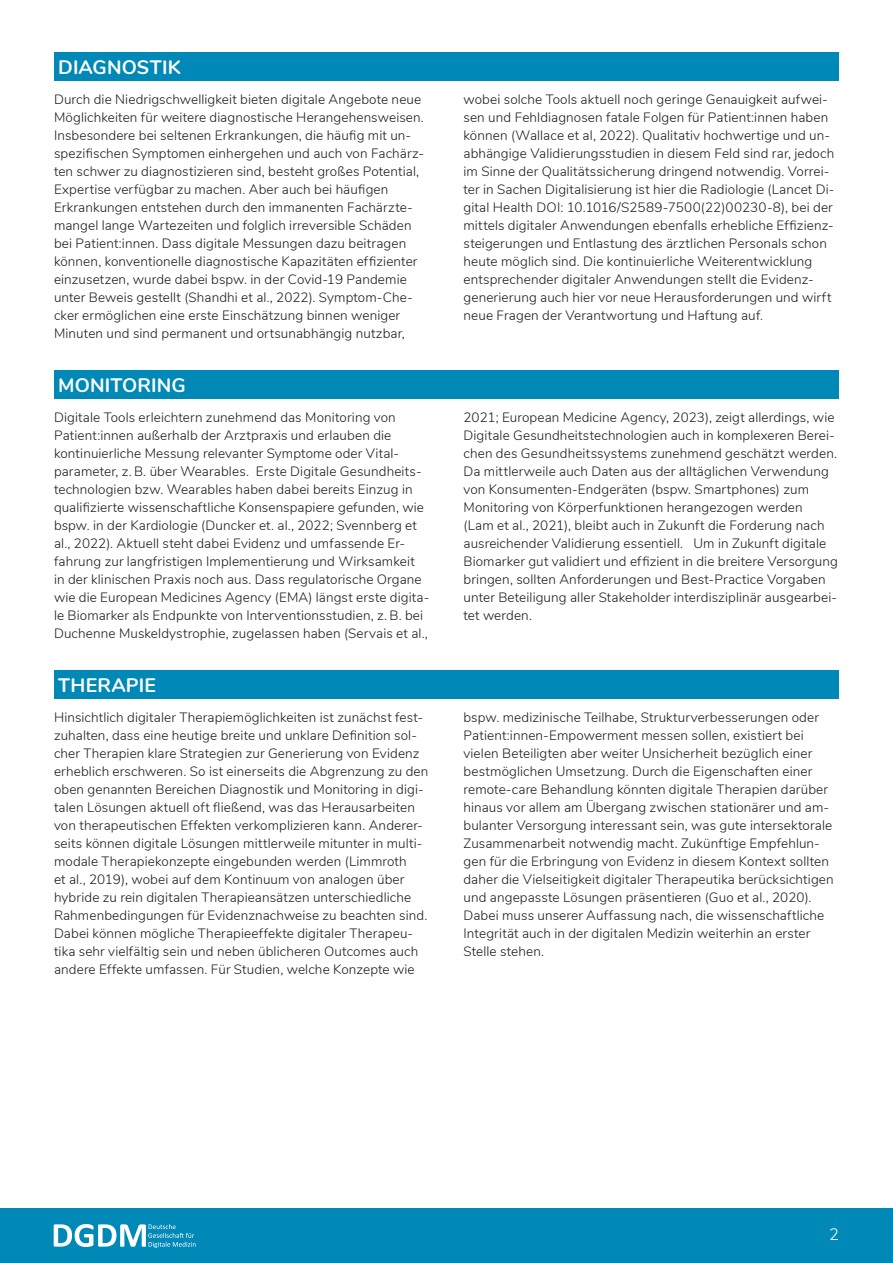
<style>
.page{position:relative;width:893px;height:1263px;background:#fff}
.page>*{position:absolute;margin:0;border:0;box-sizing:border-box;transform-origin:0 0}
.t1{font:700 19.5px "Nunito";letter-spacing:.005em;color:#fff}
.t2{font:300 16.5px "Nunito";color:#fff}
.t3{font:300 13.5px/18px "Nunito";letter-spacing:.01em;color:#1d1d1b}
</style>
<div class="page">
<div style="left:54px;top:52px;width:785px;height:29px;background:#0088b7"></div>
<div style="left:54px;top:370px;width:785px;height:29px;background:#0088b7"></div>
<div style="left:54px;top:670px;width:785px;height:28px;background:#0088b7"></div>
<div style="left:0;top:1209px;width:893px;height:54px;background:#0088b7"></div>
<svg style="left:54px;top:1224px;width:142px;height:24px"></svg>
<h1 class="t1" style="left:58px;top:53px;width:124px">DIAGNOSTIK</h1>
<p class="t3" style="left:54px;top:90px;width:372px">Durch die Niedrigschwelligkeit bieten digitale Angebote neue Möglichkeiten für weitere diagnostische Herangehensweisen.<br>Insbesondere bei seltenen Erkrankungen, die häufig mit un&shy;spezifischen Symptomen einhergehen und auch von Fachärz&shy;ten schwer zu diagnostizieren sind, besteht großes Potential, Expertise verfügbar zu machen. Aber auch bei häufigen Erkrankungen entstehen durch den immanenten Fachärzte&shy;mangel lange Wartezeiten und folglich irreversible Schäden bei Patient:innen. Dass digitale Messungen dazu beitragen können, konventionelle diagnostische Kapazitäten effizienter einzusetzen, wurde dabei bspw. in der Covid-19 Pandemie unter Beweis gestellt (Shandhi et al., 2022). Symptom-Che&shy;cker ermöglichen eine erste Einschätzung binnen weniger Minuten und sind permanent und ortsunabhängig nutzbar,</p>
<p class="t3" style="left:463px;top:90px;width:373px">wobei solche Tools aktuell noch geringe Genauigkeit aufwei&shy;sen und Fehldiagnosen fatale Folgen für Patient:innen haben können (Wallace et al, 2022). Qualitativ hochwertige und un&shy;abhängige Validierungsstudien in diesem Feld sind rar, jedoch im Sinne der Qualitätssicherung dringend notwendig. Vorrei&shy;ter in Sachen Digitalisierung ist hier die Radiologie (Lancet Di&shy;gital Health DOI: 10.1016/S2589-7500(22)00230-8), bei der mittels digitaler Anwendungen ebenfalls erhebliche Effizienz&shy;steigerungen und Entlastung des ärztlichen Personals schon heute möglich sind. Die kontinuierliche Weiterentwicklung entsprechender digitaler Anwendungen stellt die Evidenz&shy;generierung auch hier vor neue Herausforderungen und wirft neue Fragen der Verantwortung und Haftung auf.</p>
<h1 class="t1" style="left:58px;top:370px;width:129px">MONITORING</h1>
<p class="t3" style="left:54px;top:408px;width:377px">Digitale Tools erleichtern zunehmend das Monitoring von Patient:innen außerhalb der Arztpraxis und erlauben die kontinuierliche Messung relevanter Symptome oder Vital&shy;parameter, z. B. über Wearables. Erste Digitale Gesundheits&shy;technologien bzw. Wearables haben dabei bereits Einzug in qualifizierte wissenschaftliche Konsenspapiere gefunden, wie bspw. in der Kardiologie (Duncker et. al., 2022; Svennberg et al., 2022). Aktuell steht dabei Evidenz und umfassende Er&shy;fahrung zur langfristigen Implementierung und Wirksamkeit<br>in der klinischen Praxis noch aus. Dass regulatorische Organe wie die European Medicines Agency (EMA) längst erste digita&shy;le Biomarker als Endpunkte von Interventionsstudien, z. B. bei Duchenne Muskeldystrophie, zugelassen haben (Servais et al.,</p>
<p class="t3" style="left:463px;top:408px;width:376px">2021; European Medicine Agency, 2023), zeigt allerdings, wie Digitale Gesundheitstechnologien auch in komplexeren Berei&shy;chen des Gesundheitssystems zunehmend geschätzt werden.<br>Da mittlerweile auch Daten aus der alltäglichen Verwendung von Konsumenten-Endgeräten (bspw. Smartphones) zum Monitoring von Körperfunktionen herangezogen werden<br>(Lam et al., 2021), bleibt auch in Zukunft die Forderung nach ausreichender Validierung essentiell. Um in Zukunft digitale Biomarker gut validiert und effizient in die breitere Versorgung bringen, sollten Anforderungen und Best-Practice Vorgaben unter Beteiligung aller Stakeholder interdisziplinär ausgearbei&shy;tet werden.</p>
<h1 class="t1" style="left:58px;top:670px;width:99px">THERAPIE</h1>
<p class="t3" style="left:54px;top:708px;width:376px">Hinsichtlich digitaler Therapiemöglichkeiten ist zunächst fest&shy;zuhalten, dass eine heutige breite und unklare Definition sol&shy;cher Therapien klare Strategien zur Generierung von Evidenz erheblich erschweren. So ist einerseits die Abgrenzung zu den oben genannten Bereichen Diagnostik und Monitoring in digi&shy;talen Lösungen aktuell oft fließend, was das Herausarbeiten von therapeutischen Effekten verkomplizieren kann. Anderer&shy;seits können digitale Lösungen mittlerweile mitunter in multi&shy;modale Therapiekonzepte eingebunden werden (Limmroth<br>et al., 2019), wobei auf dem Kontinuum von analogen über hybride zu rein digitalen Therapieansätzen unterschiedliche Rahmenbedingungen für Evidenznachweise zu beachten sind.<br>Dabei können mögliche Therapieeffekte digitaler Therapeu&shy;tika sehr vielfältig sein und neben üblicheren Outcomes auch andere Effekte umfassen. Für Studien, welche Konzepte wie</p>
<p class="t3" style="left:463px;top:708px;width:372px">bspw. medizinische Teilhabe, Strukturverbesserungen oder Patient:innen-Empowerment messen sollen, existiert bei vielen Beteiligten aber weiter Unsicherheit bezüglich einer bestmöglichen Umsetzung. Durch die Eigenschaften einer remote-care Behandlung könnten digitale Therapien darüber hinaus vor allem am Übergang zwischen stationärer und am&shy;bulanter Versorgung interessant sein, was gute intersektorale Zusammenarbeit notwendig macht. Zukünftige Empfehlun&shy;gen für die Erbringung von Evidenz in diesem Kontext sollten daher die Vielseitigkeit digitaler Therapeutika berücksichtigen und angepasste Lösungen präsentieren (Guo et al., 2020).<br>Dabei muss unserer Auffassung nach, die wissenschaftliche Integrität auch in der digitalen Medizin weiterhin an erster Stelle stehen.</p>
<p class="t2" style="left:829px;top:1222px;width:11px">2</p>
</div>
